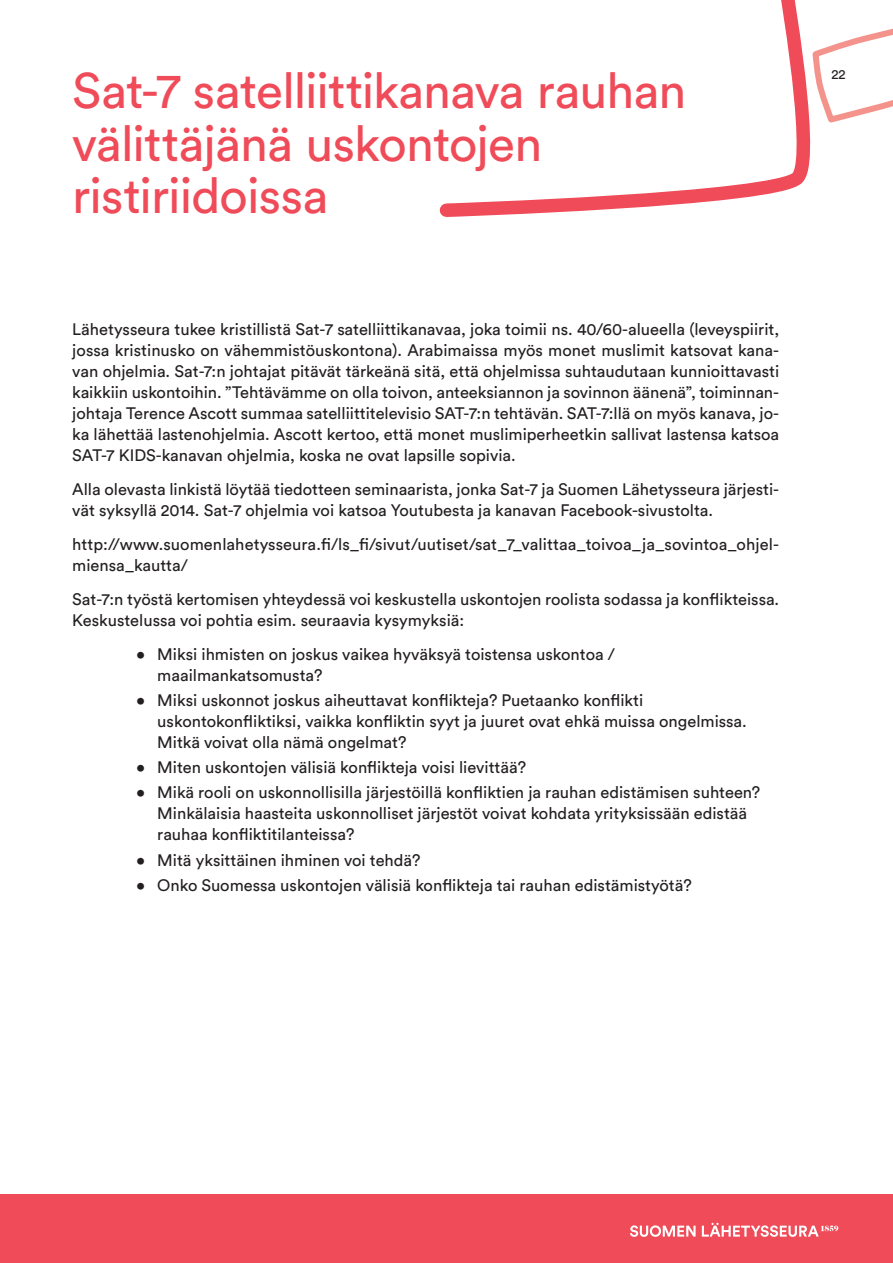
<style>
.page{position:relative;width:893px;height:1263px;background:#fff}
.page>*{position:absolute;margin:0;border:0;box-sizing:border-box;transform-origin:0 0}
.t1{font:49.5px/52.5px "Circular Std";letter-spacing:-.015em;color:#ef4b58}
.t2{font:16.5px/21px "Circular Std";color:#231f20}
.t3{font:13.5px "Circular Std";color:#231f20}
</style>
<div class="page">
<div style="left:0;top:1194px;width:893px;height:69px;background:#ef4b58"></div>
<svg style="left:836px;top:28px;width:57px;height:94px"></svg>
<svg style="left:630px;top:1225px;width:66px;height:12px"></svg>
<svg style="left:702px;top:1223px;width:136px;height:14px"></svg>
<svg style="left:439px;top:0;width:397px;height:217px"></svg>
<h1 class="t1" style="left:72px;top:64px;width:616px">Sat-7 satelliittikanava rauhan välittäjänä uskontojen ristiriidoissa</h1>
<p class="t2" style="left:72px;top:319px;width:708px;text-align:justify">Lähetysseura tukee kristillistä Sat-7 satelliittikanavaa, joka toimii ns. 40/60-alueella (leveyspiirit, jossa kristinusko on vähemmistöuskontona). Arabimaissa myös monet muslimit katsovat kana&shy;van ohjelmia. Sat-7:n johtajat pitävät tärkeänä sitä, että ohjelmissa suhtaudutaan kunnioittavasti kaikkiin uskontoihin. ”Tehtävämme on olla toivon, anteeksiannon ja sovinnon äänenä”, toiminnan&shy;johtaja Terence Ascott summaa satelliittitelevisio SAT-7:n tehtävän. SAT-7:llä on myös kanava, jo&shy;ka lähettää lastenohjelmia. Ascott kertoo, että monet muslimiperheetkin sallivat lastensa katsoa SAT-7 KIDS-kanavan ohjelmia, koska ne ovat lapsille sopivia.</p>
<p class="t2" style="left:72px;top:479px;width:708px">Alla olevasta linkistä löytää tiedotteen seminaarista, jonka Sat-7 ja Suomen Lähetysseura järjesti&shy;vät syksyllä 2014. Sat-7 ohjelmia voi katsoa Youtubesta ja kanavan Facebook-sivustolta.</p>
<p class="t2" style="left:72px;top:533px;width:708px">http://www.suomenlahetysseura.fi/ls_fi/sivut/uutiset/sat_7_valittaa_toivoa_ja_sovintoa_ohjel&shy;miensa_kautta/</p>
<p class="t2" style="left:72px;top:588px;width:708px">Sat-7:n työstä kertomisen yhteydessä voi keskustella uskontojen roolista sodassa ja konflikteissa.<br>Keskustelussa voi pohtia esim. seuraavia kysymyksiä:</p>
<p class="t2" style="left:157px;top:643px;width:459px;text-indent:-21px">• Miksi ihmisten on joskus vaikea hyväksyä toistensa uskontoa / maailmankatsomusta?</p>
<p class="t2" style="left:157px;top:689px;width:591px;text-indent:-21px">• Miksi uskonnot joskus aiheuttavat konflikteja? Puetaanko konflikti uskontokonfliktiksi, vaikka konfliktin syyt ja juuret ovat ehkä muissa ongelmissa.<br>Mitkä voivat olla nämä ongelmat?</p>
<p class="t2" style="left:136px;top:756px;width:392px">• Miten uskontojen välisiä konflikteja voisi lievittää?</p>
<p class="t2" style="left:157px;top:782px;width:605px;text-indent:-21px">• Mikä rooli on uskonnollisilla järjestöillä konfliktien ja rauhan edistämisen suhteen?<br>Minkälaisia haasteita uskonnolliset järjestöt voivat kohdata yrityksissään edistää rauhaa konfliktitilanteissa?</p>
<p class="t2" style="left:136px;top:849px;width:286px">• Mitä yksittäinen ihminen voi tehdä?</p>
<p class="t2" style="left:136px;top:874px;width:557px">• Onko Suomessa uskontojen välisiä konflikteja tai rauhan edistämistyötä?</p>
<p class="t3" style="left:831px;top:66px;width:16px">22</p>
</div>
